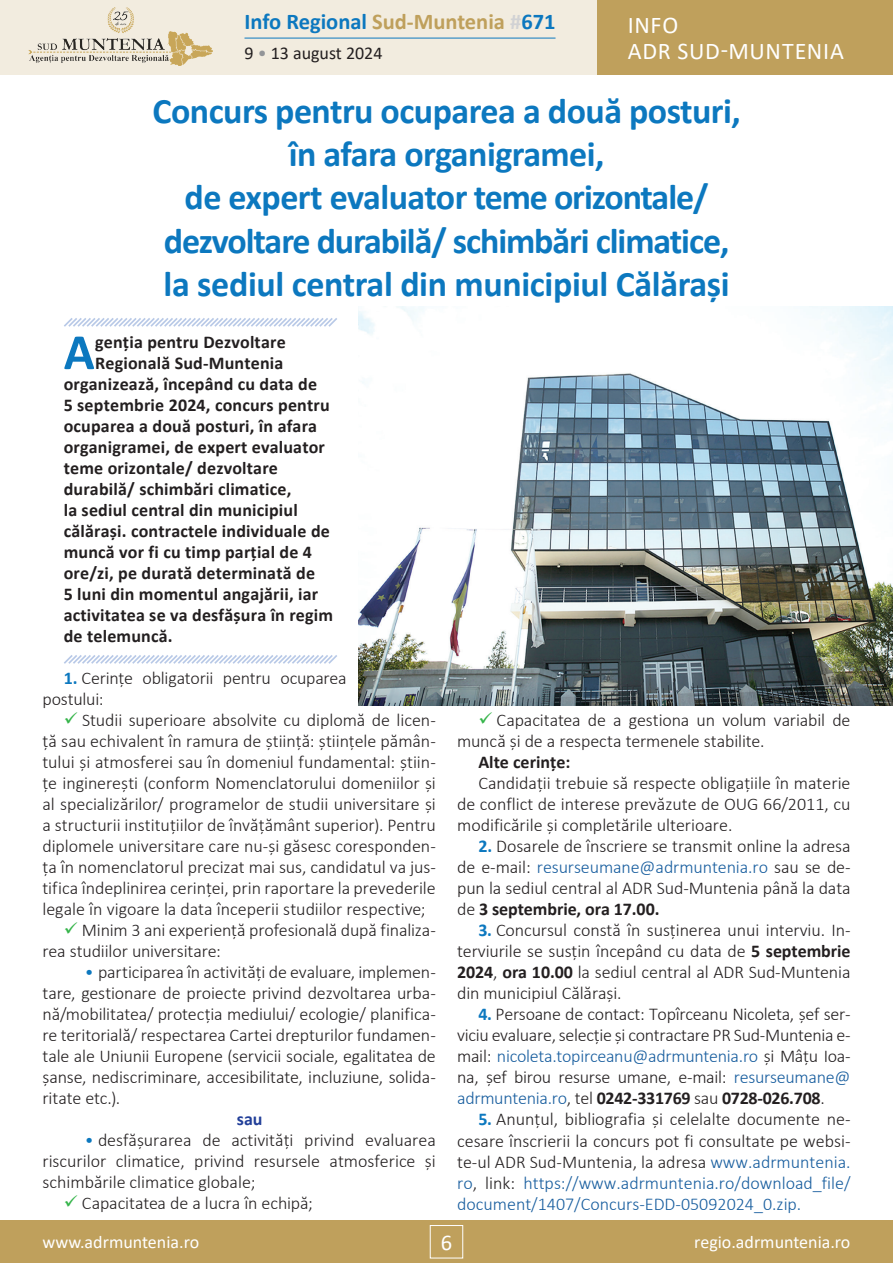
<style>
.page{position:relative;width:893px;height:1263px;background:#fff}
.page>*{position:absolute;margin:0;border:0;box-sizing:border-box;transform-origin:0 0}
.t1{font:700 51.15px "Calibri";color:#0c78bf}
.t2{font:700 36px/43.2px "Calibri";letter-spacing:-.015em;color:#0c78bf;text-align:center}
.t3{font:24px/25.5px "Calibri";letter-spacing:.03em;color:#fff}
.t4{font:700 22.5px "Calibri";color:#0c78bf}
.t5{font:22.5px "Calibri";color:#fff}
.t6{font:300 18px/21px "Calibri";letter-spacing:-.005em;color:#231f20;text-align:justify}
.t7{font:700 18px "Calibri";letter-spacing:.01em;color:#231f20}
.t8{font:18px "Calibri";color:#fff}
.t9{font:18px "Calibri";color:#231f20}
.t10{font:700 18px "Calibri";color:#223f99}
.s1{color:#bfa05c}
.s2{color:#d1d2d4}
.s3{color:#939598}
.s4{font-weight:700;color:#0c78bf}
.s5{color:#0c78bf}
.s6{color:#175d9e}
.s7{font-weight:700}
</style>
<div class="page">
<div style="left:0;top:1220px;width:893px;height:43px;background:#bfa05c"></div>
<div style="left:430px;top:1225px;width:33px;height:33px;border:1px solid #fff"></div>
<div style="left:0;top:0;width:893px;height:75px;background:#f2ecdf"></div>
<div style="left:597px;top:0;width:296px;height:75px;background:#bfa05c"></div>
<hr style="left:244px;top:38px;width:311px;height:1px;background:#0c78bf">
<img style="left:28px;top:7px;width:185px;height:59px">
<svg style="left:64px;top:318px;width:273px;height:9px"></svg>
<svg style="left:64px;top:655px;width:273px;height:9px"></svg>
<img style="left:359px;top:306px;width:534px;height:399px">
<p class="t4" style="left:244px;top:6px;width:313px">Info Regional <span class="s1">Sud-Muntenia</span> <span class="s2">#</span>671</p>
<p class="t9" style="left:244px;top:41px;width:139px">9 <span class="s3">•</span> 13 august 2024</p>
<h2 class="t2" style="left:153px;top:89px;width:590px">Concurs pentru ocuparea a două posturi, în afara organigramei,<br>de expert evaluator teme orizontale/ dezvoltare durabilă/ schimbări climatice, la sediul central din municipiul Călărași</h2>
<h3 class="t3" style="left:628px;top:12px;width:218px">INFO<br>ADR SUD-MUNTENIA</h3>
<h1 class="t1" style="left:64px;top:316px;width:32px">A</h1>
<p class="t7" style="left:95px;top:329px;width:192px">genția pentru Dezvoltare</p>
<p class="t7" style="left:95px;top:350px;width:190px">Regională Sud-Muntenia</p>
<p class="t7" style="left:64px;top:371px;width:255px">organizează, începând cu data de</p>
<p class="t7" style="left:64px;top:392px;width:268px">5 septembrie 2024, concurs pentru</p>
<p class="t7" style="left:64px;top:413px;width:255px">ocuparea a două posturi, în afara</p>
<p class="t7" style="left:64px;top:434px;width:263px">organigramei, de expert evaluator</p>
<p class="t7" style="left:64px;top:455px;width:216px">teme orizontale/ dezvoltare</p>
<p class="t7" style="left:64px;top:476px;width:229px">durabilă/ schimbări climatice,</p>
<p class="t7" style="left:64px;top:497px;width:236px">la sediul central din municipiul</p>
<p class="t7" style="left:64px;top:518px;width:268px">călărași. contractele individuale de</p>
<p class="t7" style="left:64px;top:539px;width:250px">muncă vor fi cu timp parțial de 4</p>
<p class="t7" style="left:64px;top:560px;width:253px">ore/zi, pe durată determinată de</p>
<p class="t7" style="left:64px;top:581px;width:256px">5 luni din momentul angajării, iar</p>
<p class="t7" style="left:64px;top:602px;width:271px">activitatea se va desfășura în regim</p>
<p class="t7" style="left:64px;top:623px;width:110px">de telemuncă.</p>
<p class="t6" style="left:42px;top:667px;width:306px;text-indent:21px"><span class="s4">1.</span> Cerințe obligatorii pentru ocuparea postului:</p>
<p class="t6" style="left:82px;top:709px;width:355px">Studii superioare absolvite cu diplomă de licen-</p>
<p class="t6" style="left:42px;top:730px;width:395px">ță sau echivalent în ramura de știință: științele pămân-</p>
<p class="t6" style="left:42px;top:751px;width:395px">tului și atmosferei sau în domeniul fundamental: știin-</p>
<p class="t6" style="left:42px;top:772px;width:395px">țe inginerești (conform Nomenclatorului domeniilor și</p>
<p class="t6" style="left:42px;top:793px;width:395px">al specializărilor/ programelor de studii universitare și</p>
<p class="t6" style="left:42px;top:814px;width:395px">a structurii instituțiilor de învățământ superior). Pentru</p>
<p class="t6" style="left:42px;top:835px;width:395px">diplomele universitare care nu-și găsesc coresponden-</p>
<p class="t6" style="left:42px;top:856px;width:395px">ța în nomenclatorul precizat mai sus, candidatul va jus-</p>
<p class="t6" style="left:42px;top:877px;width:395px">tifica îndeplinirea cerinței, prin raportare la prevederile</p>
<p class="t6" style="left:42px;top:898px;width:385px">legale în vigoare la data începerii studiilor respective;</p>
<p class="t6" style="left:82px;top:920px;width:355px">Minim 3 ani experiență profesională după finaliza-</p>
<p class="t6" style="left:42px;top:941px;width:180px">rea studiilor universitare:</p>
<p class="t6" style="left:42px;top:962px;width:395px;text-indent:43px"><span class="s5">•</span> participarea în activități de evaluare, implemen&shy;tare, gestionare de proiecte privind dezvoltarea urba&shy;nă/mobilitatea/ protecția mediului/ ecologie/ planifica&shy;re teritorială/ respectarea Cartei drepturilor fundamen&shy;tale ale Uniunii Europene (servicii sociale, egalitatea de șanse, nediscriminare, accesibilitate, incluziune, solida&shy;ritate etc.).</p>
<p class="t10" style="left:237px;top:1107px;width:27px">sau</p>
<p class="t6" style="left:85px;top:1130px;width:352px"><span class="s5">•</span> desfășurarea de activități privind evaluarea</p>
<p class="t6" style="left:42px;top:1151px;width:395px">riscurilor climatice, privind resursele atmosferice și</p>
<p class="t6" style="left:42px;top:1172px;width:215px">schimbările climatice globale;</p>
<p class="t6" style="left:82px;top:1193px;width:232px">Capacitatea de a lucra în echipă;</p>
<p class="t6" style="left:457px;top:710px;width:395px;text-indent:39px">Capacitatea de a gestiona un volum variabil de muncă și de a respecta termenele stabilite.</p>
<p class="t7" style="left:478px;top:750px;width:94px">Alte cerințe:</p>
<p class="t6" style="left:457px;top:773px;width:395px;text-indent:21px">Candidații trebuie să respecte obligațiile în materie de conflict de interese prevăzute de OUG 66/2011, cu modificările și completările ulterioare.</p>
<p class="t6" style="left:457px;top:836px;width:395px;text-indent:21px"><span class="s4">2.</span> Dosarele de înscriere se transmit online la adresa de e-mail: <span class="s6">resurseumane@adrmuntenia.ro</span> sau se de&shy;pun la sediul central al ADR Sud-Muntenia până la data de <span class="s7">3 septembrie, ora 17.00.</span></p>
<p class="t6" style="left:457px;top:920px;width:395px;text-indent:21px"><span class="s4">3.</span> Concursul constă în susținerea unui interviu. In&shy;terviurile se susțin începând cu data de <span class="s7">5 septembrie 2024</span>, <span class="s7">ora 10.00</span> la sediul central al ADR Sud-Muntenia din municipiul Călărași.</p>
<p class="t6" style="left:457px;top:1004px;width:395px;text-indent:21px"><span class="s4">4.</span> Persoane de contact: Topîrceanu Nicoleta, șef ser&shy;viciu evaluare, selecție și contractare PR Sud-Muntenia e&shy;mail: <span class="s6">nicoleta.topirceanu@adrmuntenia.ro</span> și Mâțu Ioa&shy;na, șef birou resurse umane, e-mail: <span class="s6">resurseumane@ adrmuntenia.ro</span>, tel <span class="s7">0242-331769</span> sau <span class="s7">0728-026.708</span>.</p>
<p class="t6" style="left:457px;top:1109px;width:395px;text-indent:21px"><span class="s4">5.</span> Anunțul, bibliografia și celelalte documente ne&shy;cesare înscrierii la concurs pot fi consultate pe websi&shy;te-ul ADR Sud-Muntenia, la adresa <span class="s6">www.adrmuntenia. ro</span>, link: <span class="s6">https://www.adrmuntenia.ro/download_file/ document/1407/Concurs-EDD-05092024_0.zip.</span></p>
<p class="t8" style="left:43px;top:1230px;width:158px">www.adrmuntenia.ro</p>
<p class="t5" style="left:441px;top:1226px;width:13px">6</p>
<p class="t8" style="left:694px;top:1230px;width:158px">regio.adrmuntenia.ro</p>
</div>
